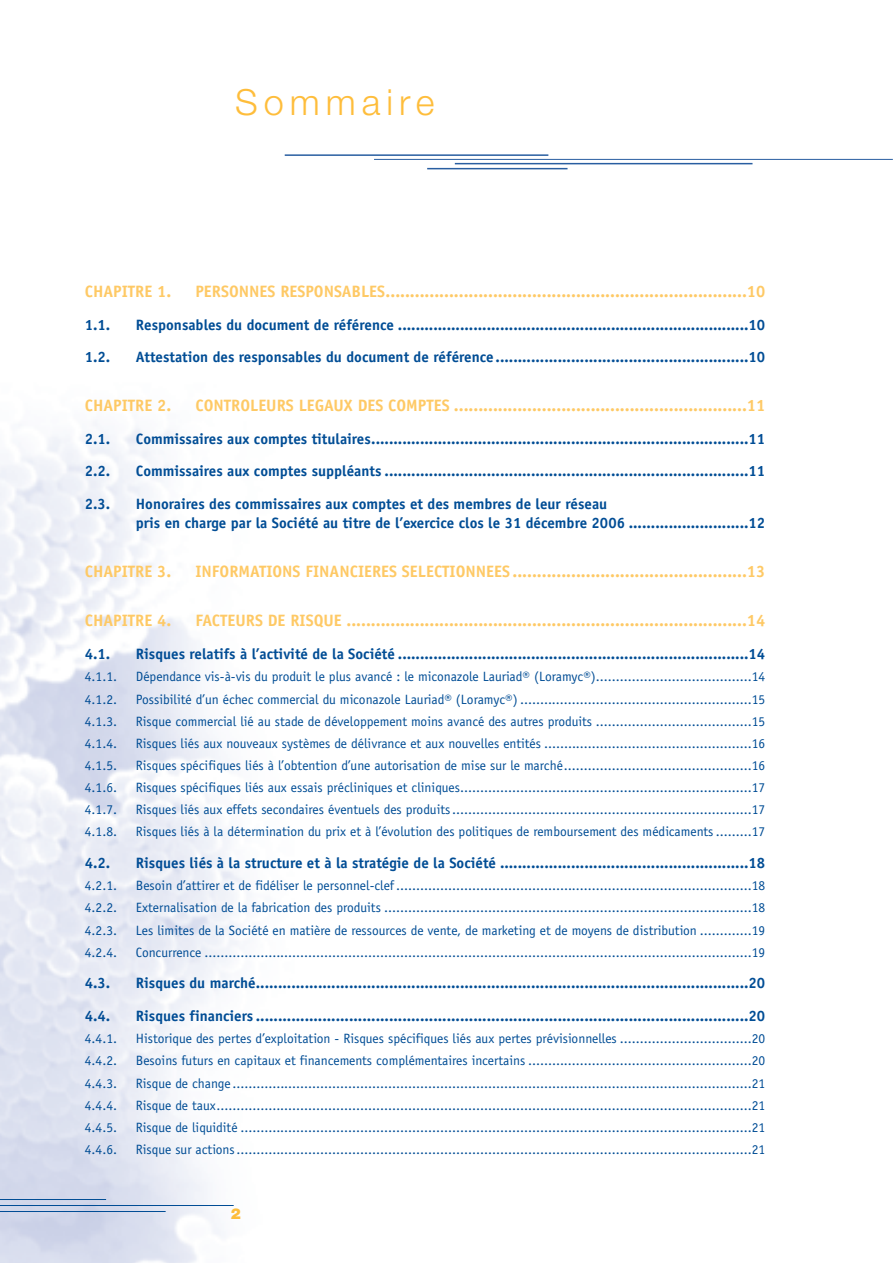
<style>
.page{position:relative;width:893px;height:1263px;background:#fff}
.page>*{position:absolute;margin:0;border:0;box-sizing:border-box;transform-origin:0 0}
.t1{font:300 36px "Helvetica Neue";letter-spacing:.165em;color:#febd3b}
.t2{font:700 16.5px "Officina Sans";color:#fec965}
.t3{font:700 15px/19.6px "Officina Sans";color:#014d95}
.t4{font:900 15px "Helvetica Neue";color:#febd3b}
.t5{font:13.5px "Officina Sans";color:#014d95}
</style>
<div class="page">
<hr style="left:0;top:1205px;width:234px;height:1px;background:#014d95">
<hr style="left:0;top:1199px;width:106px;height:1px;background:#014d95">
<hr style="left:0;top:1211px;width:166px;height:1px;background:#014d95">
<hr style="left:285px;top:154px;width:263px;height:2px;background:#295ea1">
<hr style="left:374px;top:159px;width:518px;height:1px;background:#295ea1">
<hr style="left:455px;top:163px;width:297px;height:1px;background:#295ea1">
<hr style="left:427px;top:168px;width:140px;height:1px;background:#295ea1">
<h1 class="t1" style="left:235px;top:89px;width:201px">Sommaire</h1>
<p class="t2" style="left:85px;top:285px;width:88px">CHAPITRE 1.</p>
<p class="t2" style="left:195px;top:285px;width:571px">PERSONNES RESPONSABLES..........................................................................10</p>
<p class="t3" style="left:85px;top:316px;width:27px">1.1.</p>
<p class="t3" style="left:136px;top:316px;width:631px">Responsables du document de référence ...............................................................................10</p>
<p class="t3" style="left:85px;top:349px;width:27px">1.2.</p>
<p class="t3" style="left:136px;top:349px;width:631px">Attestation des responsables du document de référence.........................................................10</p>
<p class="t2" style="left:85px;top:399px;width:88px">CHAPITRE 2.</p>
<p class="t2" style="left:195px;top:399px;width:571px">CONTROLEURS LEGAUX DES COMPTES ............................................................11</p>
<p class="t3" style="left:85px;top:430px;width:27px">2.1.</p>
<p class="t3" style="left:136px;top:430px;width:631px">Commissaires aux comptes titulaires.....................................................................................11</p>
<p class="t3" style="left:85px;top:463px;width:27px">2.2.</p>
<p class="t3" style="left:136px;top:463px;width:631px">Commissaires aux comptes suppléants ..................................................................................11</p>
<p class="t3" style="left:85px;top:495px;width:27px">2.3.</p>
<p class="t3" style="left:136px;top:495px;width:631px">Honoraires des commissaires aux comptes et des membres de leur réseau<br>pris en charge par la Société au titre de l’exercice clos le 31 décembre 2006 ...........................12</p>
<p class="t2" style="left:85px;top:565px;width:88px">CHAPITRE 3.</p>
<p class="t2" style="left:195px;top:565px;width:571px">INFORMATIONS FINANCIERES SELECTIONNEES ................................................13</p>
<p class="t2" style="left:85px;top:614px;width:88px">CHAPITRE 4.</p>
<p class="t2" style="left:195px;top:614px;width:571px">FACTEURS DE RISQUE ..................................................................................14</p>
<p class="t3" style="left:85px;top:645px;width:27px">4.1.</p>
<p class="t3" style="left:136px;top:645px;width:631px">Risques relatifs à l’activité de la Société ...............................................................................14</p>
<p class="t5" style="left:85px;top:672px;width:34px">4.1.1.</p>
<p class="t5" style="left:136px;top:672px;width:631px">Dépendance vis-à-vis du produit le plus avancé : le miconazole Lauriad® (Loramyc®).......................................14</p>
<p class="t5" style="left:85px;top:694px;width:34px">4.1.2.</p>
<p class="t5" style="left:136px;top:694px;width:631px">Possibilité d’un échec commercial du miconazole Lauriad® (Loramyc®) ..........................................................15</p>
<p class="t5" style="left:85px;top:716px;width:34px">4.1.3.</p>
<p class="t5" style="left:136px;top:716px;width:631px">Risque commercial lié au stade de développement moins avancé des autres produits .......................................15</p>
<p class="t5" style="left:85px;top:738px;width:34px">4.1.4.</p>
<p class="t5" style="left:136px;top:738px;width:631px">Risques liés aux nouveaux systèmes de délivrance et aux nouvelles entités ....................................................16</p>
<p class="t5" style="left:85px;top:760px;width:34px">4.1.5.</p>
<p class="t5" style="left:136px;top:760px;width:631px">Risques spécifiques liés à l’obtention d’une autorisation de mise sur le marché...............................................16</p>
<p class="t5" style="left:85px;top:782px;width:34px">4.1.6.</p>
<p class="t5" style="left:136px;top:782px;width:631px">Risques spécifiques liés aux essais précliniques et cliniques.........................................................................17</p>
<p class="t5" style="left:85px;top:804px;width:34px">4.1.7.</p>
<p class="t5" style="left:136px;top:804px;width:631px">Risques liés aux effets secondaires éventuels des produits...........................................................................17</p>
<p class="t5" style="left:85px;top:826px;width:34px">4.1.8.</p>
<p class="t5" style="left:136px;top:826px;width:631px">Risques liés à la détermination du prix et à l’évolution des politiques de remboursement des médicaments .........17</p>
<p class="t3" style="left:85px;top:854px;width:27px">4.2.</p>
<p class="t3" style="left:136px;top:854px;width:631px">Risques liés à la structure et à la stratégie de la Société ........................................................18</p>
<p class="t5" style="left:85px;top:881px;width:34px">4.2.1.</p>
<p class="t5" style="left:136px;top:881px;width:631px">Besoin d’attirer et de fidéliser le personnel-clef .........................................................................................18</p>
<p class="t5" style="left:85px;top:903px;width:34px">4.2.2.</p>
<p class="t5" style="left:136px;top:903px;width:631px">Externalisation de la fabrication des produits ............................................................................................18</p>
<p class="t5" style="left:85px;top:925px;width:34px">4.2.3.</p>
<p class="t5" style="left:136px;top:925px;width:631px">Les limites de la Société en matière de ressources de vente, de marketing et de moyens de distribution .............19</p>
<p class="t5" style="left:85px;top:947px;width:34px">4.2.4.</p>
<p class="t5" style="left:136px;top:947px;width:631px">Concurrence .........................................................................................................................................19</p>
<p class="t3" style="left:85px;top:975px;width:27px">4.3.</p>
<p class="t3" style="left:136px;top:975px;width:631px">Risques du marché...............................................................................................................20</p>
<p class="t3" style="left:85px;top:1007px;width:27px">4.4.</p>
<p class="t3" style="left:136px;top:1007px;width:631px">Risques financiers ...............................................................................................................20</p>
<p class="t5" style="left:85px;top:1034px;width:34px">4.4.1.</p>
<p class="t5" style="left:136px;top:1034px;width:631px">Historique des pertes d’exploitation - Risques spécifiques liés aux pertes prévisionnelles .................................20</p>
<p class="t5" style="left:85px;top:1056px;width:34px">4.4.2.</p>
<p class="t5" style="left:136px;top:1056px;width:631px">Besoins futurs en capitaux et financements complémentaires incertains ........................................................20</p>
<p class="t5" style="left:85px;top:1078px;width:34px">4.4.3.</p>
<p class="t5" style="left:136px;top:1078px;width:631px">Risque de change..................................................................................................................................21</p>
<p class="t5" style="left:85px;top:1100px;width:34px">4.4.4.</p>
<p class="t5" style="left:136px;top:1100px;width:631px">Risque de taux......................................................................................................................................21</p>
<p class="t5" style="left:85px;top:1122px;width:34px">4.4.5.</p>
<p class="t5" style="left:136px;top:1122px;width:631px">Risque de liquidité ................................................................................................................................21</p>
<p class="t5" style="left:85px;top:1144px;width:34px">4.4.6.</p>
<p class="t5" style="left:136px;top:1144px;width:631px">Risque sur actions.................................................................................................................................21</p>
<p class="t4" style="left:231px;top:1208px;width:12px">2</p>
</div>
